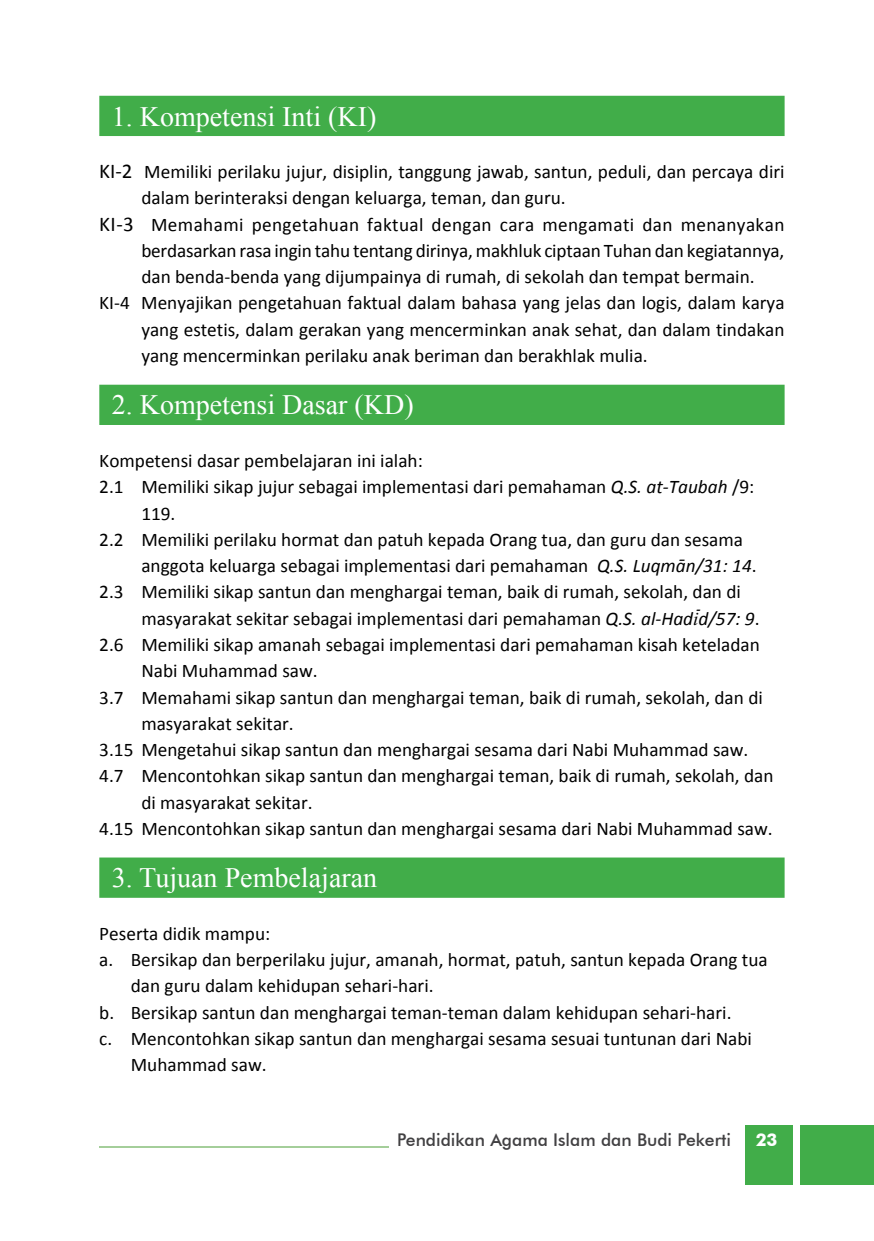
<style>
.page{position:relative;width:874px;height:1241px;background:#fff}
.page>*{position:absolute;margin:0;border:0;box-sizing:border-box;transform-origin:0 0}
.t1{font:28px "Times New Roman";color:#fff}
.t2{font:19.25px "Calibri";color:#000}
.t3{font:19.25px "Calibri";letter-spacing:.02em;color:#000}
.t4{font:500 17.5px "Futura BT";color:#414042}
.t5{font:700 17.5px "Futura BT";color:#fff}
.s1{font-size:21px}
.s2{font-style:italic}
.s3{font-family:"Times New Roman Arab";font-style:italic}
</style>
<div class="page">
<hr style="left:99px;top:1145px;width:289px;height:2px;background:#a4ce9a">
<div style="left:745px;top:1124px;width:128px;height:60px;background:#41ad49"></div>
<div style="left:793px;top:1123px;width:6px;height:63px;background:#fff"></div>
<div style="left:99px;top:96px;width:685px;height:40px;background:#41ad49"></div>
<div style="left:99px;top:384px;width:685px;height:41px;background:#41ad49"></div>
<div style="left:99px;top:857px;width:685px;height:40px;background:#41ad49"></div>
<h1 class="t1" style="left:112px;top:97px;width:266px">1. Kompetensi Inti (KI)</h1>
<p class="t2" style="left:99px;top:159px;width:686px"><span class="s1">KI-2</span> Memiliki perilaku jujur, disiplin, tanggung jawab, santun, peduli, dan percaya diri</p>
<p class="t2" style="left:141px;top:186px;width:425px">dalam berinteraksi dengan keluarga, teman, dan guru.</p>
<p class="t3" style="left:99px;top:212px;width:686px"><span class="s1">KI-3</span> Memahami pengetahuan faktual dengan cara mengamati dan menanyakan</p>
<p class="t2" style="left:141px;top:238px;width:644px">berdasarkan rasa ingin tahu tentang dirinya, makhluk ciptaan Tuhan dan kegiatannya,</p>
<p class="t2" style="left:141px;top:264px;width:614px">dan benda-benda yang dijumpainya di rumah, di sekolah dan tempat bermain.</p>
<p class="t2" style="left:99px;top:291px;width:686px">KI-4 Menyajikan pengetahuan faktual dalam bahasa yang jelas dan logis, dalam karya</p>
<p class="t2" style="left:141px;top:317px;width:644px">yang estetis, dalam gerakan yang mencerminkan anak sehat, dan dalam tindakan</p>
<p class="t2" style="left:141px;top:343px;width:507px">yang mencerminkan perilaku anak beriman dan berakhlak mulia.</p>
<h1 class="t1" style="left:112px;top:386px;width:303px">2. Kompetensi Dasar (KD)</h1>
<p class="t2" style="left:99px;top:448px;width:325px">Kompetensi dasar pembelajaran ini ialah:</p>
<p class="t2" style="left:99px;top:474px;width:656px">2.1 Memiliki sikap jujur sebagai implementasi dari pemahaman <span class="s2">Q.S. at-Taubah</span> /9:</p>
<p class="t2" style="left:141px;top:501px;width:36px">119.</p>
<p class="t2" style="left:99px;top:527px;width:645px">2.2 Memiliki perilaku hormat dan patuh kepada Orang tua, dan guru dan sesama</p>
<p class="t2" style="left:141px;top:553px;width:616px">anggota keluarga sebagai implementasi dari pemahaman <span class="s2">Q.S. Luqmān/31: 14</span>.</p>
<p class="t2" style="left:99px;top:579px;width:642px">2.3 Memiliki sikap santun dan menghargai teman, baik di rumah, sekolah, dan di</p>
<p class="t2" style="left:141px;top:606px;width:619px">masyarakat sekitar sebagai implementasi dari pemahaman <span class="s2">Q.S. al-Had</span><span class="s3">³</span><span class="s2">d/57: 9</span>.</p>
<p class="t2" style="left:99px;top:632px;width:661px">2.6 Memiliki sikap amanah sebagai implementasi dari pemahaman kisah keteladan</p>
<p class="t2" style="left:141px;top:658px;width:178px">Nabi Muhammad saw.</p>
<p class="t2" style="left:99px;top:684px;width:664px">3.7 Memahami sikap santun dan menghargai teman, baik di rumah, sekolah, dan di</p>
<p class="t2" style="left:141px;top:711px;width:154px">masyarakat sekitar.</p>
<p class="t2" style="left:99px;top:737px;width:650px">3.15 Mengetahui sikap santun dan menghargai sesama dari Nabi Muhammad saw.</p>
<p class="t2" style="left:99px;top:763px;width:675px">4.7 Mencontohkan sikap santun dan menghargai teman, baik di rumah, sekolah, dan</p>
<p class="t2" style="left:141px;top:789px;width:173px">di masyarakat sekitar.</p>
<p class="t2" style="left:99px;top:816px;width:674px">4.15 Mencontohkan sikap santun dan menghargai sesama dari Nabi Muhammad saw.</p>
<h1 class="t1" style="left:112px;top:859px;width:267px">3. Tujuan Pembelajaran</h1>
<p class="t2" style="left:99px;top:921px;width:172px">Peserta didik mampu:</p>
<p class="t2" style="left:99px;top:947px;width:669px">a. Bersikap dan berperilaku jujur, amanah, hormat, patuh, santun kepada Orang tua</p>
<p class="t2" style="left:131px;top:973px;width:304px">dan guru dalam kehidupan sehari-hari.</p>
<p class="t2" style="left:99px;top:999px;width:633px">b. Bersikap santun dan menghargai teman-teman dalam kehidupan sehari-hari.</p>
<p class="t2" style="left:99px;top:1026px;width:653px">c. Mencontohkan sikap santun dan menghargai sesama sesuai tuntunan dari Nabi</p>
<p class="t2" style="left:131px;top:1052px;width:137px">Muhammad saw.</p>
<p class="t4" style="left:397px;top:1129px;width:335px">Pendidikan Agama Islam dan Budi Pekerti</p>
<p class="t5" style="left:755px;top:1129px;width:23px">23</p>
</div>
